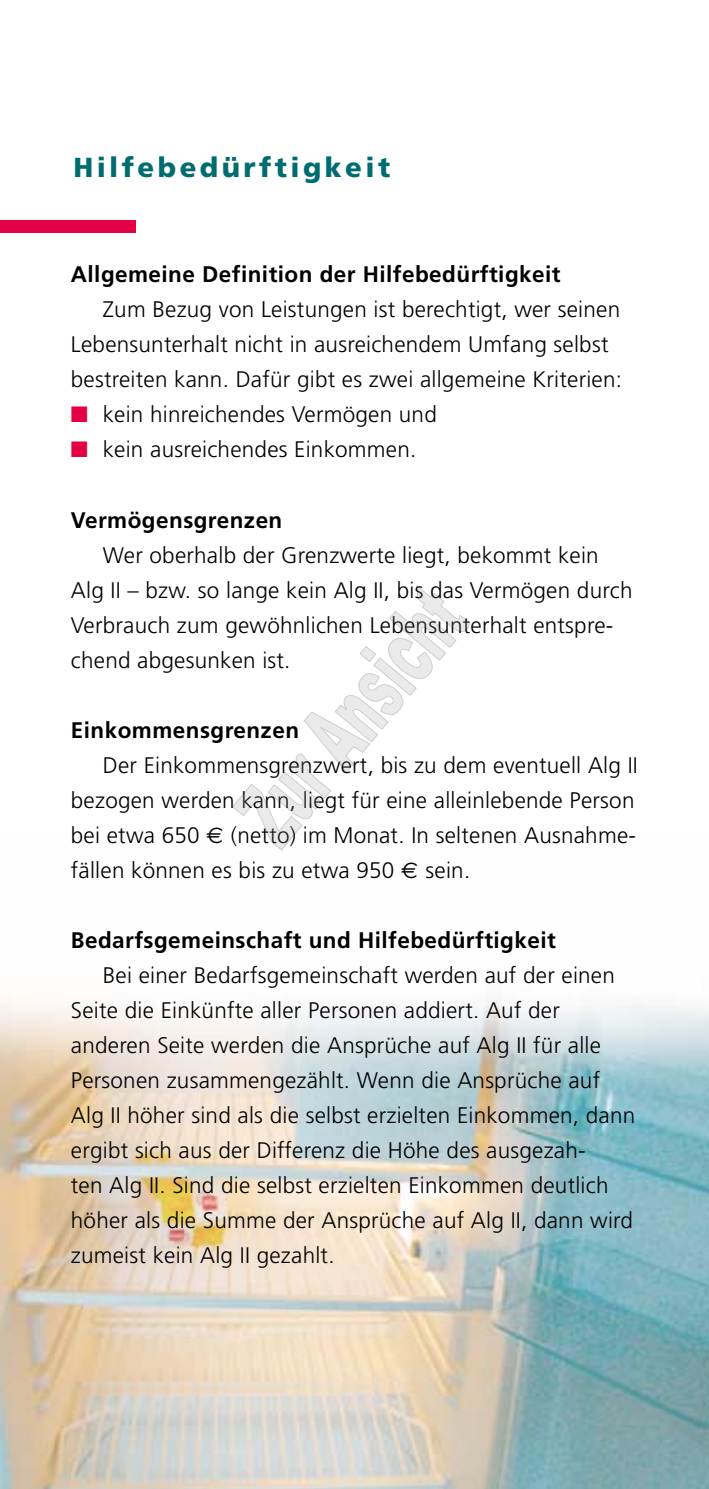
<style>
.page{position:relative;width:709px;height:1489px;background:#fff}
.page>*{position:absolute;margin:0;border:0;box-sizing:border-box;transform-origin:0 0}
.t1{font:900 27.5px "Frutiger";letter-spacing:.125em;color:#006c70}
.t2{font:300 22.5px/35px "Frutiger";letter-spacing:.01em;color:#000}
.t3{font:700 22.5px "Frutiger";letter-spacing:.02em;color:#000}
.s1{color:#e30045}
.s2{font-family:"Euro Sans";font-weight:400}
</style>
<div class="page">
<img style="left:0;top:1001px;width:709px;height:487px">
<div style="left:0;top:220px;width:136px;height:12px;background:#e30045"></div>
<svg style="left:232px;top:585px;width:239px;height:266px"></svg>
<p class="t1" style="left:73px;top:151px;width:318px">Hilfebedürftigkeit</p>
<p class="t3" style="left:71px;top:261px;width:491px">Allgemeine Definition der Hilfebedürftigkeit</p>
<p class="t2" style="left:71px;top:292px;width:552px;text-indent:32px">Zum Bezug von Leistungen ist berechtigt, wer seinen<br>Lebensunterhalt nicht in ausreichendem Umfang selbst bestreiten kann. Dafür gibt es zwei allgemeine Kriterien:</p>
<p class="t2" style="left:71px;top:397px;width:367px"><span class="s1">■</span> kein hinreichendes Vermögen und</p>
<p class="t2" style="left:71px;top:432px;width:347px"><span class="s1">■</span> kein ausreichendes Einkommen.</p>
<p class="t3" style="left:71px;top:506px;width:213px">Vermögensgrenzen</p>
<p class="t2" style="left:71px;top:537px;width:563px;text-indent:32px">Wer oberhalb der Grenzwerte liegt, bekommt kein Alg II – bzw. so lange kein Alg II, bis das Vermögen durch Verbrauch zum gewöhnlichen Lebensunterhalt entspre&shy;chend abgesunken ist.</p>
<p class="t3" style="left:71px;top:716px;width:230px">Einkommensgrenzen</p>
<p class="t2" style="left:71px;top:747px;width:568px;text-indent:32px">Der Einkommensgrenzwert, bis zu dem eventuell Alg II bezogen werden kann, liegt für eine alleinlebende Person bei etwa 650 <span class="s2">€</span> (netto) im Monat. In seltenen Ausnahme&shy;fällen können es bis zu etwa 950 <span class="s2">€</span> sein.</p>
<p class="t3" style="left:71px;top:926px;width:486px">Bedarfsgemeinschaft und Hilfebedürftigkeit</p>
<p class="t2" style="left:71px;top:957px;width:566px;text-indent:32px">Bei einer Bedarfsgemeinschaft werden auf der einen Seite die Einkünfte aller Personen addiert. Auf der anderen Seite werden die Ansprüche auf Alg II für alle Personen zusammengezählt. Wenn die Ansprüche auf Alg II höher sind als die selbst erzielten Einkommen, dann ergibt sich aus der Differenz die Höhe des ausgezah-<br>ten Alg II. Sind die selbst erzielten Einkommen deutlich höher als die Summe der Ansprüche auf Alg II, dann wird zumeist kein Alg II gezahlt.</p>
</div>
